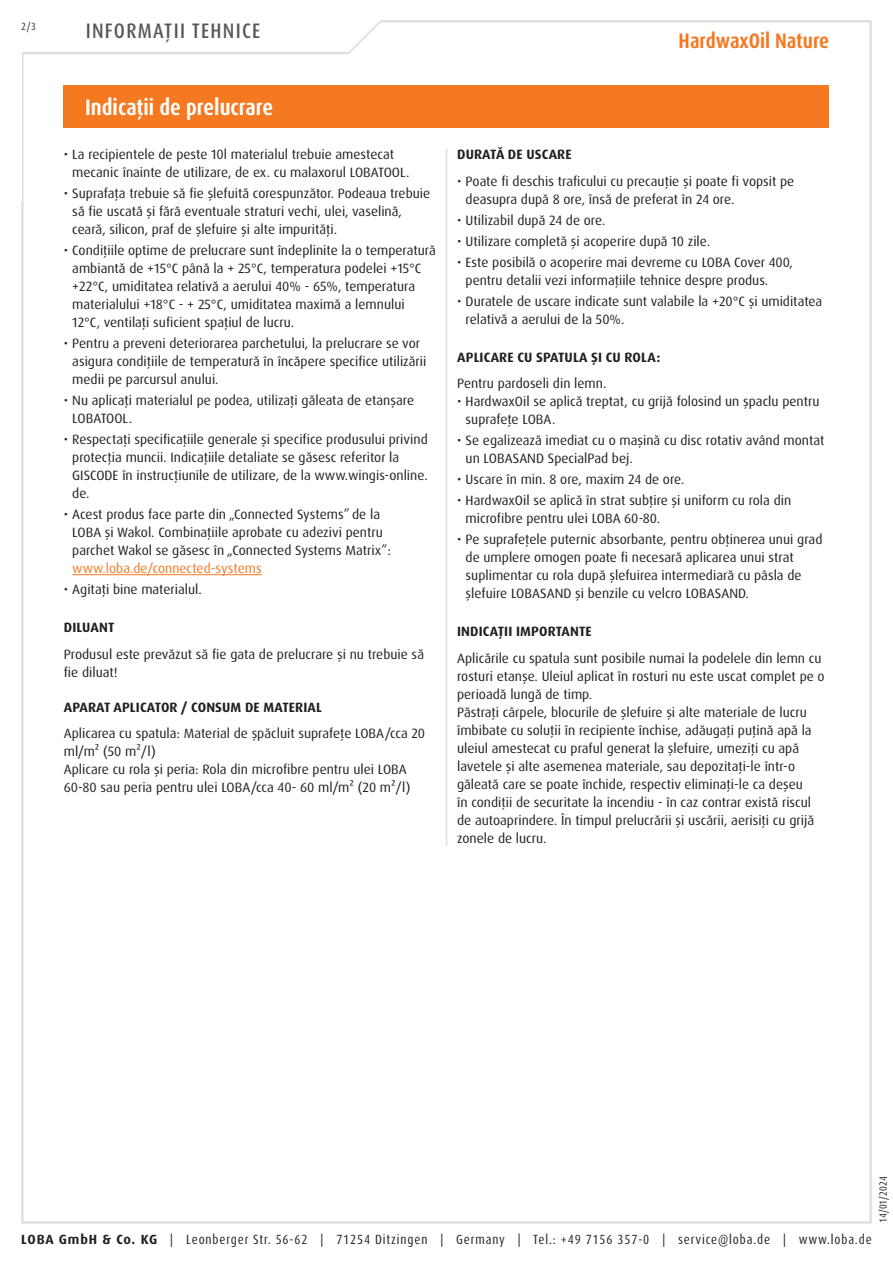
<style>
.page{position:relative;width:893px;height:1263px;background:#fff}
.page>*{position:absolute;margin:0;border:0;box-sizing:border-box;transform-origin:0 0}
.Abschnitt{font:700 condensed 22.5px "Dax Pro";color:#fff}
.t1{font:500 condensed 21px "Dax Pro";letter-spacing:.06em;color:#57585a}
.t2{font:700 condensed 21px "Dax Pro";color:#f47921}
.Text{font:13.5px/18px "Dax Pro";color:#231f20}
.t3{font:700 13.5px "Dax Pro";letter-spacing:.01em;color:#231f20}
.t4{font:condensed 13.35px "Dax Pro";letter-spacing:.065em;color:#231f20}
.t5{font:condensed 10.5px "Dax Pro";color:#231f20}
.t6{font:500 condensed 10.5px "Dax Pro";color:#57585a}
.s1{color:#f47921}
.s2{font-weight:700;font-stretch:normal}
</style>
<div class="page">
<svg style="left:22px;top:20px;width:410px;height:35px"></svg>
<div style="left:64px;top:85px;width:765px;height:43px;background:#f47921"></div>
<hr style="left:72px;top:574px;width:190px;height:1px;background:#f47921">
<hr style="left:446px;top:149px;width:1px;height:697px;background:#dcdddf">
<p class="t6" style="left:21px;top:19px;width:16px">2/3</p>
<h2 class="t1" style="left:86px;top:17px;width:176px">INFORMAŢII TEHNICE</h2>
<p class="Abschnitt" style="left:85px;top:93px;width:190px">Indicaţii de prelucrare</p>
<p class="Text" style="left:72px;top:146px;width:339px;text-indent:-9px">• La recipientele de peste 10l materialul trebuie amestecat mecanic înainte de utilizare, de ex. cu malaxorul LOBATOOL.</p>
<p class="Text" style="left:72px;top:185px;width:359px;text-indent:-9px">• Suprafața trebuie să fie șlefuită corespunzător. Podeaua trebuie să fie uscată şi fără eventuale straturi vechi, ulei, vaselină, ceară, silicon, praf de şlefuire şi alte impurităţi.</p>
<p class="Text" style="left:72px;top:242px;width:365px;text-indent:-9px">• Condițiile optime de prelucrare sunt îndeplinite la o temperatură ambiantă de +15°C până la + 25°C, temperatura podelei +15°C +22°C, umiditatea relativă a aerului 40% - 65%, temperatura materialului +18°C - + 25°C, umiditatea maximă a lemnului 12°C, ventilați suficient spațiul de lucru.</p>
<p class="Text" style="left:72px;top:335px;width:356px;text-indent:-9px">• Pentru a preveni deteriorarea parchetului, la prelucrare se vor asigura condițiile de temperatură în încăpere specifice utilizării medii pe parcursul anului.</p>
<p class="Text" style="left:72px;top:392px;width:343px;text-indent:-9px">• Nu aplicaţi materialul pe podea, utilizaţi găleata de etanşare<br>LOBATOOL.</p>
<p class="Text" style="left:72px;top:431px;width:357px;text-indent:-9px">• Respectaţi specificaţiile generale şi specifice produsului privind protecţia muncii. Indicaţiile detaliate se găsesc referitor la GISCODE în instrucţiunile de utilizare, de la www.wingis-online. de.</p>
<p class="Text" style="left:72px;top:506px;width:320px;text-indent:-9px">• Acest produs face parte din „Connected Systems” de la LOBA și Wakol. Combinațiile aprobate cu adezivi pentru parchet Wakol se găsesc în „Connected Systems Matrix”: <span class="s1">www.loba.de/connected-systems</span></p>
<p class="Text" style="left:64px;top:581px;width:140px">• Agitaţi bine materialul.</p>
<p class="t3" style="left:64px;top:619px;width:52px">DILUANT</p>
<p class="Text" style="left:64px;top:645px;width:362px">Produsul este prevăzut să fie gata de prelucrare şi nu trebuie să fie diluat!</p>
<p class="t3" style="left:64px;top:698px;width:260px">APARAT APLICATOR / CONSUM DE MATERIAL</p>
<p class="Text" style="left:64px;top:725px;width:363px">Aplicarea cu spatula: Material de șpăcluit suprafețe LOBA/cca 20 ml/m² (50 m²/l)</p>
<p class="Text" style="left:64px;top:761px;width:348px">Aplicare cu rola și peria: Rola din microfibre pentru ulei LOBA<br>60-80 sau peria pentru ulei LOBA/cca 40- 60 ml/m² (20 m²/l)</p>
<h2 class="t2" style="left:679px;top:28px;width:152px">HardwaxOil Nature</h2>
<p class="t3" style="left:457px;top:146px;width:116px">DURATĂ DE USCARE</p>
<p class="Text" style="left:466px;top:172px;width:330px;text-indent:-9px">• Poate fi deschis traficului cu precauție și poate fi vopsit pe deasupra după 8 ore, însă de preferat în 24 ore.</p>
<p class="Text" style="left:457px;top:211px;width:150px">• Utilizabil după 24 de ore.</p>
<p class="Text" style="left:457px;top:232px;width:255px">• Utilizare completă şi acoperire după 10 zile.</p>
<p class="Text" style="left:466px;top:253px;width:329px;text-indent:-9px">• Este posibilă o acoperire mai devreme cu LOBA Cover 400, pentru detalii vezi informaţiile tehnice despre produs.</p>
<p class="Text" style="left:466px;top:292px;width:358px;text-indent:-9px">• Duratele de uscare indicate sunt valabile la +20°C şi umiditatea relativă a aerului de la 50%.</p>
<p class="t3" style="left:457px;top:348px;width:205px">APLICARE CU SPATULA ȘI CU ROLA:</p>
<p class="Text" style="left:457px;top:375px;width:151px">Pentru pardoseli din lemn.</p>
<p class="Text" style="left:466px;top:393px;width:355px;text-indent:-9px">• HardwaxOil se aplică treptat, cu grijă folosind un șpaclu pentru suprafețe LOBA.</p>
<p class="Text" style="left:466px;top:432px;width:360px;text-indent:-9px">• Se egalizează imediat cu o mașină cu disc rotativ având montat un LOBASAND SpecialPad bej.</p>
<p class="Text" style="left:457px;top:471px;width:229px">• Uscare în min. 8 ore, maxim 24 de ore.</p>
<p class="Text" style="left:466px;top:492px;width:327px;text-indent:-9px">• HardwaxOil se aplică în strat subțire și uniform cu rola din microfibre pentru ulei LOBA 60-80.</p>
<p class="Text" style="left:466px;top:531px;width:358px;text-indent:-9px">• Pe suprafețele puternic absorbante, pentru obținerea unui grad de umplere omogen poate fi necesară aplicarea unui strat suplimentar cu rola după șlefuirea intermediară cu pâsla de șlefuire LOBASAND și benzile cu velcro LOBASAND.</p>
<p class="t3" style="left:457px;top:623px;width:136px">INDICAŢII IMPORTANTE</p>
<p class="Text" style="left:457px;top:649px;width:369px">Aplicările cu spatula sunt posibile numai la podelele din lemn cu rosturi etanşe. Uleiul aplicat în rosturi nu este uscat complet pe o perioadă lungă de timp.</p>
<p class="Text" style="left:457px;top:703px;width:358px">Păstrați cârpele, blocurile de șlefuire și alte materiale de lucru îmbibate cu soluții în recipiente închise, adăugați puțină apă la uleiul amestecat cu praful generat la șlefuire, umeziți cu apă lavetele și alte asemenea materiale, sau depozitați-le într-o găleată care se poate închide, respectiv eliminați-le ca deșeu în condiții de securitate la incendiu - în caz contrar există riscul de autoaprindere. În timpul prelucrării și uscării, aerisiți cu grijă zonele de lucru.</p>
<p class="t5" style="left:876px;top:1222px;width:48px;rotate:-90deg">14/01/2024</p>
<p class="t4" style="left:21px;top:1230px;width:852px"><span class="s2">LOBA GmbH &amp; Co. KG</span> | Leonberger Str. 56-62 | 71254 Ditzingen | Germany | Tel.: +49 7156 357-0 | service@loba.de | www.loba.de</p>
</div>
